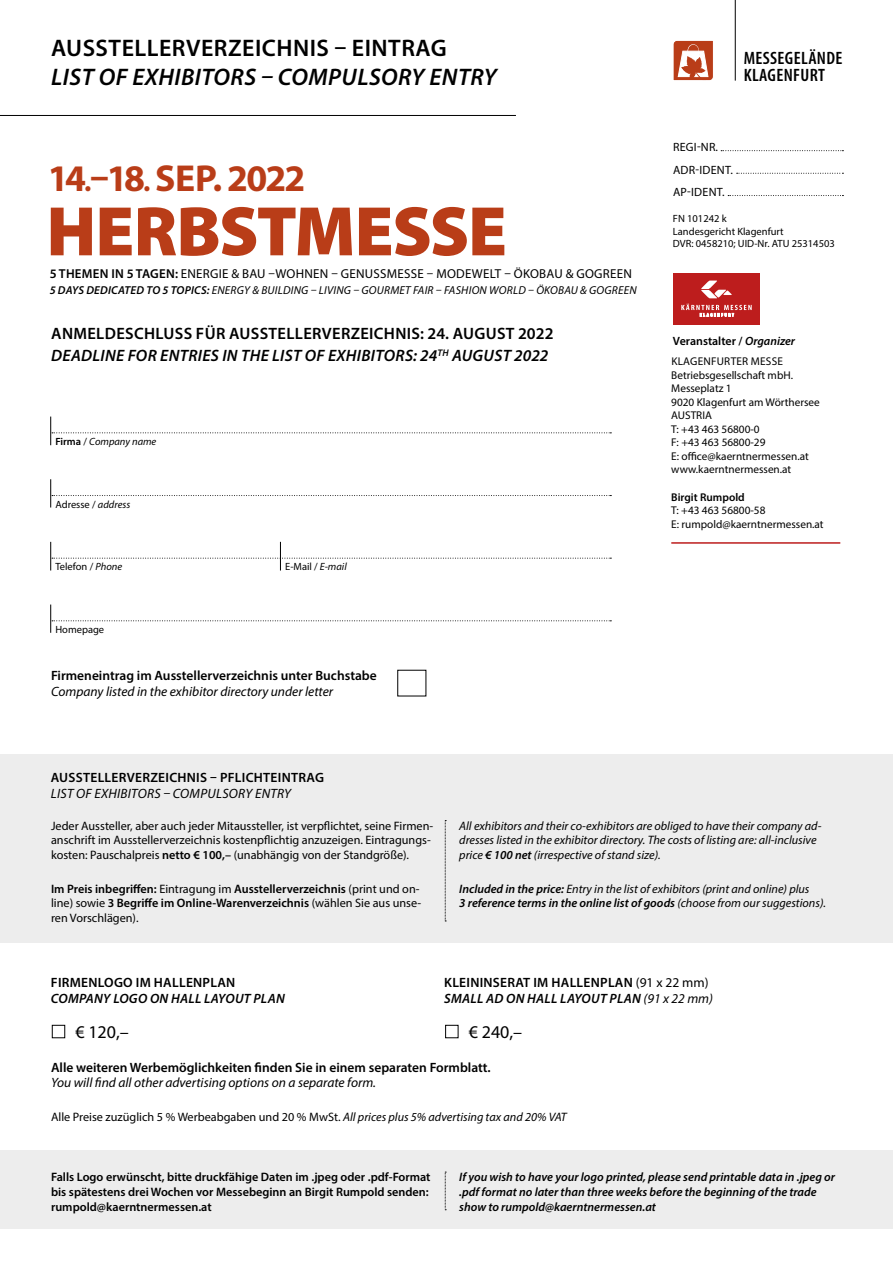
<style>
.page{position:relative;width:893px;height:1263px;background:#fff}
.page>*{position:absolute;margin:0;border:0;box-sizing:border-box;transform-origin:0 0}
.t1{font:900 70.8px "Myriad Pro";letter-spacing:-.02em;color:#b93d18}
.t2{font:700 37.65px "Myriad Pro";letter-spacing:-.045em;color:#b93d18}
.t3{font:italic 600 24px "Myriad Pro";letter-spacing:.02em;color:#000}
.t4{font:600 24px "Myriad Pro";letter-spacing:.02em;color:#000}
.t5{font:600 condensed 18px/16.8px "Myriad Pro";letter-spacing:.02em;color:#000}
.t6{font:18px "Myriad Pro";color:#000}
.t7{font:600 16.5px/22.5px "Myriad Pro";letter-spacing:.02em;color:#000}
.t8{font:600 13.5px/15.9px "Myriad Pro";letter-spacing:.02em;color:#000}
.t9{font:600 13.5px "Myriad Pro";color:#000}
.t10{font:italic 13.5px "Myriad Pro";color:#000}
.t11{font:italic 13.5px "Myriad Pro";letter-spacing:.02em;color:#000}
.t12{font:italic 600 13.5px "Myriad Pro";letter-spacing:.02em;color:#000}
.t13{font:12.9px "Myriad Pro";letter-spacing:.02em;color:#000}
.t14{font:italic 12.15px/14.7px "Myriad Pro";color:#000}
.t15{font:600 12.15px/14.7px "Myriad Pro";color:#000}
.t16{font:12.15px/14.7px "Myriad Pro";color:#000}
.t17{font:italic 600 12.15px/14.7px "Myriad Pro";color:#000}
.t18{font:12px/22.5px "Myriad Pro";letter-spacing:.02em;color:#000}
.t19{font:600 12px "Myriad Pro";color:#000}
.t20{font:italic 11.55px "Myriad Pro";letter-spacing:.02em;color:#000}
.t21{font:11.25px/13.5px "Myriad Pro";color:#000}
.t22{font:600 11.25px "Myriad Pro";color:#000}
.t23{font:10.5px/12.6px "Myriad Pro";color:#000}
.t24{font:italic 10.5px "Myriad Pro";color:#000}
.s1{font-size:28.05px}
.s2{font-weight:600}
.s3{font-style:italic}
.s4{font-weight:600;font-style:normal}
.s5{font-style:normal}
.s6{font-weight:400}
.s7{font-weight:400;font-style:italic}
</style>
<div class="page">
<svg style="left:50px;top:417px;width:561px;height:28px"></svg>
<svg style="left:721px;top:150px;width:122px;height:1px"></svg>
<svg style="left:737px;top:173px;width:106px;height:1px"></svg>
<svg style="left:728px;top:195px;width:115px;height:1px"></svg>
<svg style="left:50px;top:479px;width:561px;height:28px"></svg>
<svg style="left:50px;top:542px;width:561px;height:28px"></svg>
<svg style="left:50px;top:604px;width:561px;height:29px"></svg>
<hr style="left:735px;top:0;width:1px;height:81px;background:#000">
<hr style="left:0;top:115px;width:516px;height:1px;background:#000">
<svg style="left:673px;top:40px;width:40px;height:41px"></svg>
<div style="left:673px;top:273px;width:86px;height:51px;background:#bd1d1d"></div>
<svg style="left:701px;top:281px;width:31px;height:17px"></svg>
<svg style="left:681px;top:304px;width:71px;height:13px"></svg>
<div style="left:0;top:754px;width:893px;height:188px;background:#ededed"></div>
<div style="left:0;top:1150px;width:893px;height:79px;background:#ededed"></div>
<svg style="left:445px;top:820px;width:1px;height:102px"></svg>
<svg style="left:445px;top:1172px;width:1px;height:38px"></svg>
<hr style="left:671px;top:542px;width:169px;height:2px;background:#bd1d1d">
<h3 class="t4" style="left:51px;top:33px;width:397px">AUSSTELLERVERZEICHNIS – EINTRAG</h3>
<h3 class="t3" style="left:51px;top:62px;width:447px">LIST OF EXHIBITORS – COMPULSORY ENTRY</h3>
<h2 class="t2" style="left:48px;top:153px;width:259px">14<span class="s1">.</span>–18<span class="s1">.</span> SEP. 2022</h2>
<h1 class="t1" style="left:46px;top:191px;width:462px">HERBSTMESSE</h1>
<p class="t13" style="left:50px;top:266px;width:584px"><span class="s2">5 THEMEN IN 5 TAGEN:</span> ENERGIE &amp; BAU –WOHNEN – GENUSSMESSE – MODEWELT – ÖKOBAU &amp; GOGREEN</p>
<p class="t20" style="left:50px;top:283px;width:588px"><span class="s2">5 DAYS DEDICATED TO 5 TOPICS:</span> ENERGY &amp; BUILDING – LIVING – GOURMET FAIR – FASHION WORLD – ÖKOBAU &amp; GOGREEN</p>
<h3 class="t7" style="left:51px;top:321px;width:504px">ANMELDESCHLUSS FÜR AUSSTELLERVERZEICHNIS: 24. AUGUST 2022<br><span class="s3">DEADLINE FOR ENTRIES IN THE LIST OF EXHIBITORS: 24</span><sup>TH</sup> <span class="s3">AUGUST 2022</span></h3>
<p class="t24" style="left:55px;top:435px;width:102px"><span class="s4">Firma</span> <span class="s5">/</span> Company name</p>
<p class="t23" style="left:55px;top:498px;width:76px">Adresse / <span class="s3">address</span></p>
<p class="t23" style="left:55px;top:560px;width:68px">Telefon / <span class="s3">Phone</span></p>
<p class="t23" style="left:285px;top:560px;width:63px">E-Mail / <span class="s3">E-mail</span></p>
<p class="t23" style="left:55px;top:623px;width:50px">Homepage</p>
<p class="t9" style="left:51px;top:667px;width:327px">Firmeneintrag im Ausstellerverzeichnis unter Buchstabe</p>
<p class="t10" style="left:51px;top:683px;width:284px">Company listed in the exhibitor directory under letter</p>
<h3 class="t5" style="left:744px;top:50px;width:100px">MESSEGELÄNDE<br>KLAGENFURT</h3>
<p class="t18" style="left:673px;top:136px;width:61px">REGI-NR.<br>ADR-IDENT.<br>AP-IDENT.</p>
<p class="t23" style="left:673px;top:212px;width:163px">FN 101242 k<br>Landesgericht Klagenfurt<br>DVR: 0458210; UID-Nr. ATU 25314503</p>
<p class="t19" style="left:673px;top:333px;width:124px">Veranstalter / <span class="s3">Organizer</span></p>
<p class="t21" style="left:671px;top:354px;width:150px">KLAGENFURTER MESSE<br>Betriebsgesellschaft mbH.<br>Messeplatz 1<br>9020 Klagenfurt am Wörthersee<br>AUSTRIA<br>T: +43 463 56800-0<br>F: +43 463 56800-29<br>E: office@kaerntnermessen.at www.kaerntnermessen.at</p>
<p class="t22" style="left:671px;top:490px;width:75px">Birgit Rumpold</p>
<p class="t21" style="left:671px;top:503px;width:154px">T: +43 463 56800-58<br>E: rumpold@kaerntnermessen.at</p>
<p class="t8" style="left:51px;top:770px;width:275px">AUSSTELLERVERZEICHNIS – PFLICHTEINTRAG</p>
<p class="t11" style="left:51px;top:785px;width:242px">LIST OF EXHIBITORS – COMPULSORY ENTRY</p>
<p class="t16" style="left:51px;top:818px;width:384px">Jeder Aussteller, aber auch jeder Mitaussteller, ist verpflichtet, seine Firmen&shy;anschrift im Ausstellerverzeichnis kostenpflichtig anzuzeigen. Eintragungs&shy;kosten: Pauschalpreis <span class="s2">netto € 100,–</span> (unabhängig von der Standgröße).</p>
<p class="t15" style="left:51px;top:881px;width:372px">Im Preis inbegriffen: <span class="s6">Eintragung im</span> Ausstellerverzeichnis <span class="s6">(print und on&shy;line) sowie</span> 3 Begriffe im Online-Warenverzeichnis <span class="s6">(wählen Sie aus unse&shy;ren Vorschlägen).</span></p>
<p class="t14" style="left:459px;top:818px;width:364px">All exhibitors and their co-exhibitors are obliged to have their company ad&shy;dresses listed in the exhibitor directory. The costs of listing are: all-inclusive price <span class="s2">€ 100 net</span> (irrespective of stand size).</p>
<p class="t14" style="left:459px;top:881px;width:368px"><span class="s2">Included in the price:</span> Entry in the list of exhibitors (print and online) plus<br><span class="s2">3 reference terms in the online list of goods</span> (choose from our suggestions).</p>
<p class="t8" style="left:51px;top:975px;width:186px">FIRMENLOGO IM HALLENPLAN</p>
<p class="t12" style="left:51px;top:990px;width:235px">COMPANY LOGO ON HALL LAYOUT PLAN</p>
<p class="t8" style="left:444px;top:975px;width:270px">KLEININSERAT IM HALLENPLAN <span class="s6">(91 x 22 mm)<br></span><span class="s3">SMALL AD ON HALL LAYOUT PLAN</span> <span class="s7">(91 x 22 mm)</span></p>
<h3 class="t6" style="left:52px;top:1021px;width:79px">■ € 120,–</h3>
<h3 class="t6" style="left:445px;top:1021px;width:79px">■ € 240,–</h3>
<p class="t9" style="left:51px;top:1059px;width:441px">Alle weiteren Werbemöglichkeiten finden Sie in einem separaten Formblatt.</p>
<p class="t10" style="left:51px;top:1074px;width:327px">You will find all other advertising options on a separate form.</p>
<p class="t16" style="left:51px;top:1109px;width:517px">Alle Preise zuzüglich 5 % Werbeabgaben und 20 % MwSt. <span class="s3">All prices plus 5% advertising tax and 20% VAT</span></p>
<p class="t15" style="left:51px;top:1169px;width:381px">Falls Logo erwünscht, bitte druckfähige Daten im .jpeg oder .pdf-Format bis spätestens drei Wochen vor Messebeginn an Birgit Rumpold senden: rumpold@kaerntnermessen.at</p>
<p class="t17" style="left:459px;top:1169px;width:377px">If you wish to have your logo printed, please send printable data in .jpeg or .pdf format no later than three weeks before the beginning of the trade show to rumpold@kaerntnermessen.at</p>
</div>
